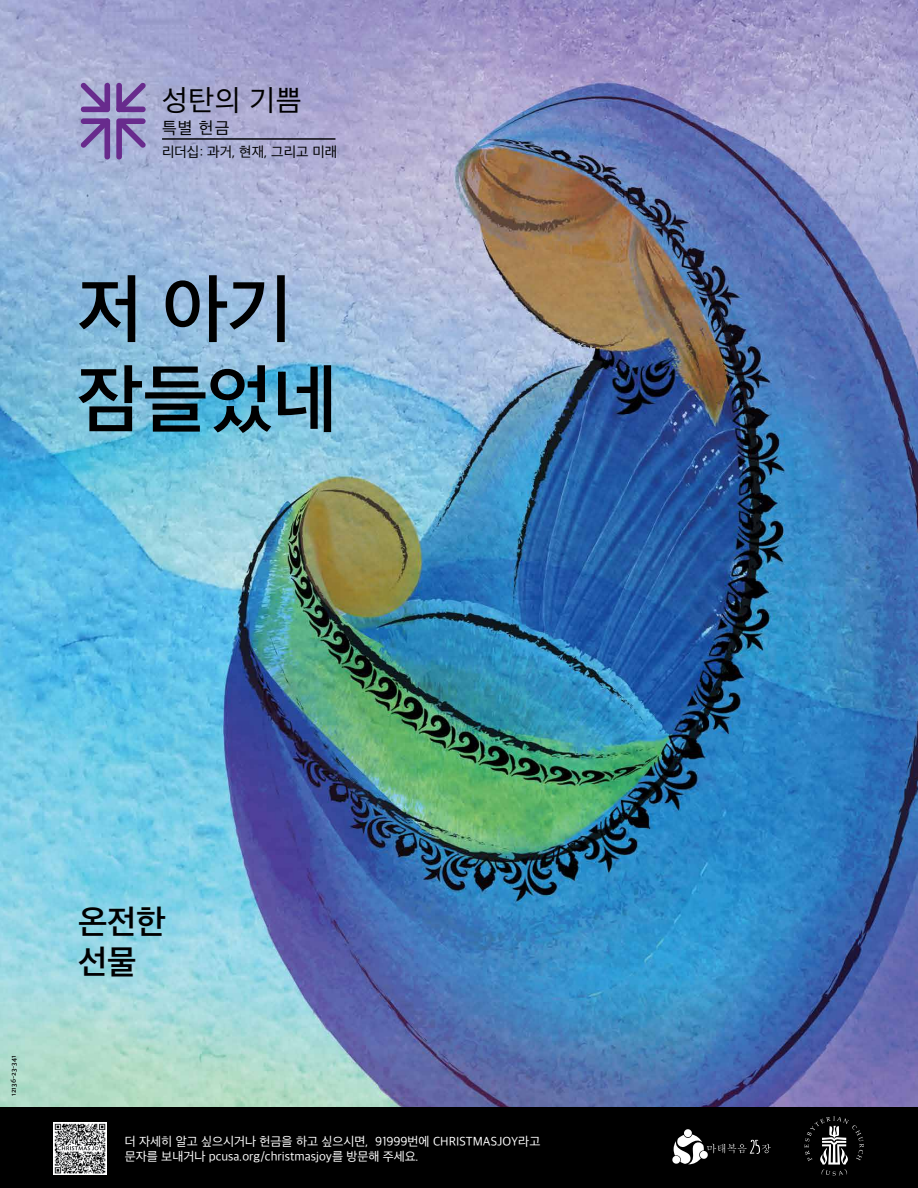
<style>
.page{position:relative;width:918px;height:1188px;background:#fff}
.page>*{position:absolute;margin:0;border:0;box-sizing:border-box;transform-origin:0 0}
.t1{font:600 75px/90px "Apple SD Gothic Neo";color:#000}
.t2{font:600 33.75px/40.5px "Apple SD Gothic Neo";color:#000}
.t3{font:29.78px "Apple SD Gothic Neo";color:#000}
.t4{font:16.95px "Apple SD Gothic Neo";color:#000}
.t5{font:14.4px "Apple SD Gothic Neo";color:#000}
.t6{font:12.75px/15.3px "Apple SD Gothic Neo";color:#fff}
.t7{font:7.5px "Ideal Sans";letter-spacing:-.01em;color:#000}
</style>
<div class="page">
<img style="left:0;top:0;width:918px;height:1107px">
<svg style="left:81px;top:83px;width:29px;height:29px"></svg>
<svg style="left:116px;top:83px;width:30px;height:29px"></svg>
<svg style="left:116px;top:118px;width:30px;height:42px"></svg>
<svg style="left:81px;top:118px;width:29px;height:42px"></svg>
<hr style="left:162px;top:138px;width:173px;height:2px;background:#000">
<div style="left:0;top:1107px;width:918px;height:81px;background:#000"></div>
<svg style="left:805px;top:1116px;width:59px;height:60px"></svg>
<svg style="left:672px;top:1129px;width:99px;height:35px"></svg>
<img style="left:54px;top:1122px;width:52px;height:52px">
<h3 class="t3" style="left:162px;top:84px;width:141px">성탄의 기쁨</h3>
<h3 class="t4" style="left:162px;top:118px;width:69px">특별 헌금</h3>
<p class="t5" style="left:162px;top:144px;width:177px">리더십: 과거, 현재, 그리고 미래</p>
<h1 class="t1" style="left:78px;top:269px;width:261px">저 아기 잠들었네</h1>
<p class="t7" style="left:7px;top:1096px;width:42px;rotate:-90deg">12136-23-341</p>
<h2 class="t2" style="left:78px;top:903px;width:89px">온전한 선물</h2>
<p class="t6" style="left:125px;top:1134px;width:417px">더 자세히 알고 싶으시거나 헌금을 하고 싶으시면, 91999번에 CHRISTMASJOY라고 문자를 보내거나 pcusa.org/christmasjoy를 방문해 주세요.</p>
</div>
